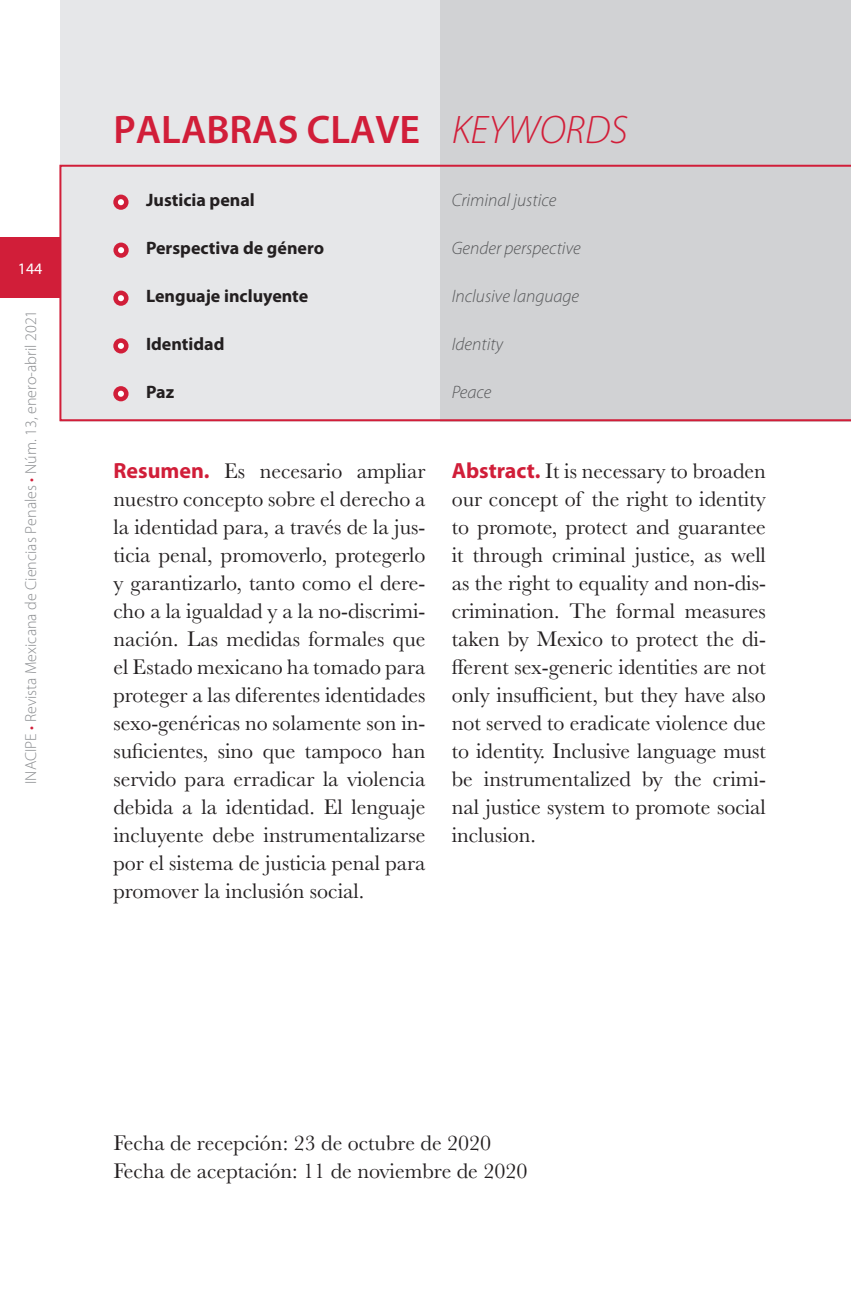
<style>
.page{position:relative;width:851px;height:1304px;background:#fff}
.page>*{position:absolute;margin:0;border:0;box-sizing:border-box;transform-origin:0 0}
.t1{font:600 40px "Myriad Pro";color:#d11e39}
.t2{font:italic 300 40px "Myriad Pro";color:#d11e39}
.TXT_Resumen_1er_p{font:22px/28px "Baskerville";color:#231f20;text-align:justify}
.TXT_Gen_1er_parra{font:22px "Baskerville";color:#231f20}
.palabras_clave{font:700 18px "Myriad Pro";color:#231f20}
.palabra_ingles_2{font:italic 300 18px "Myriad Pro";color:#57585a}
.t3{font:300 16px "Myriad Pro";color:#8a8c8f}
.t4{font:16px "Myriad Pro";color:#fff}
.s1{color:#d11e39}
.s2{font-family:"Myriad Pro";font-weight:700;color:#d11e39}
</style>
<div class="page">
<div style="left:0;top:238px;width:60px;height:60px;background:#d11e39"></div>
<div style="left:439px;top:0;width:411px;height:421px;background:#d1d2d4"></div>
<div style="left:60px;top:0;width:379px;height:421px;background:#e6e7e9"></div>
<div style="left:59px;top:165px;width:791px;height:256px;border:2px solid #d11e39"></div>
<div style="left:113px;top:195px;width:15px;height:15px;background:#d11e39;border-radius:50%"></div>
<svg style="left:118px;top:199px;width:6px;height:6px"></svg>
<div style="left:113px;top:243px;width:16px;height:15px;background:#d11e39;border-radius:50%"></div>
<svg style="left:118px;top:247px;width:6px;height:6px"></svg>
<div style="left:113px;top:291px;width:15px;height:15px;background:#d11e39;border-radius:50%"></div>
<svg style="left:118px;top:295px;width:6px;height:6px"></svg>
<div style="left:113px;top:338px;width:15px;height:15px;background:#d11e39;border-radius:50%"></div>
<svg style="left:118px;top:343px;width:6px;height:6px"></svg>
<div style="left:113px;top:386px;width:15px;height:15px;background:#d11e39;border-radius:50%"></div>
<svg style="left:118px;top:391px;width:6px;height:6px"></svg>
<p class="t4" style="left:18px;top:260px;width:26px">144</p>
<p class="t3" style="left:22px;top:784px;width:476px;rotate:-90deg">INACIPE <span class="s1">•</span> Revista Mexicana de Ciencias Penales <span class="s1">•</span> Núm. 13, enero-abril 2021</p>
<p class="t1" style="left:113px;top:108px;width:308px">PALABRAS CLAVE</p>
<p class="t2" style="left:451px;top:109px;width:177px">KEYWORDS</p>
<p class="palabras_clave" style="left:146px;top:189px;width:110px">Justicia penal</p>
<p class="palabras_clave" style="left:146px;top:237px;width:179px">Perspectiva de género</p>
<p class="palabras_clave" style="left:146px;top:285px;width:164px">Lenguaje incluyente</p>
<p class="palabras_clave" style="left:146px;top:333px;width:80px">Identidad</p>
<p class="palabras_clave" style="left:146px;top:381px;width:30px">Paz</p>
<p class="palabra_ingles_2" style="left:451px;top:190px;width:106px">Criminal justice</p>
<p class="palabra_ingles_2" style="left:451px;top:238px;width:130px">Gender perspective</p>
<p class="palabra_ingles_2" style="left:451px;top:286px;width:129px">Inclusive language</p>
<p class="palabra_ingles_2" style="left:451px;top:334px;width:53px">Identity</p>
<p class="palabra_ingles_2" style="left:451px;top:382px;width:41px">Peace</p>
<p class="TXT_Resumen_1er_p" style="left:113px;top:457px;width:313px"><span class="s2">Resumen.</span> Es necesario ampliar nuestro concepto sobre el derecho a la identidad para, a través de la jus&shy;ticia penal, promoverlo, protegerlo y garantizarlo, tanto como el dere&shy;cho a la igualdad y a la no-discrimi&shy;nación. Las medidas formales que el Estado mexicano ha tomado para proteger a las diferentes identidades sexo-genéricas no solamente son in&shy;suficientes, sino que tampoco han servido para erradicar la violencia debida a la identidad. El lenguaje incluyente debe instrumentalizarse por el sistema de justicia penal para promover la inclusión social.</p>
<p class="TXT_Resumen_1er_p" style="left:451px;top:457px;width:316px"><span class="s2">Abstract.</span> It is necessary to broaden our concept of the right to identity to promote, protect and guarantee it through criminal justice, as well as the right to equality and non-dis&shy;crimination. The formal measures taken by Mexico to protect the di&shy;fferent sex-generic identities are not only insufficient, but they have also not served to eradicate violence due to identity. Inclusive language must be instrumentalized by the crimi&shy;nal justice system to promote social inclusion.</p>
<p class="TXT_Gen_1er_parra" style="left:113px;top:1129px;width:379px">Fecha de recepción: 23 de octubre de 2020</p>
<p class="TXT_Gen_1er_parra" style="left:113px;top:1157px;width:415px">Fecha de aceptación: 11 de noviembre de 2020</p>
</div>
